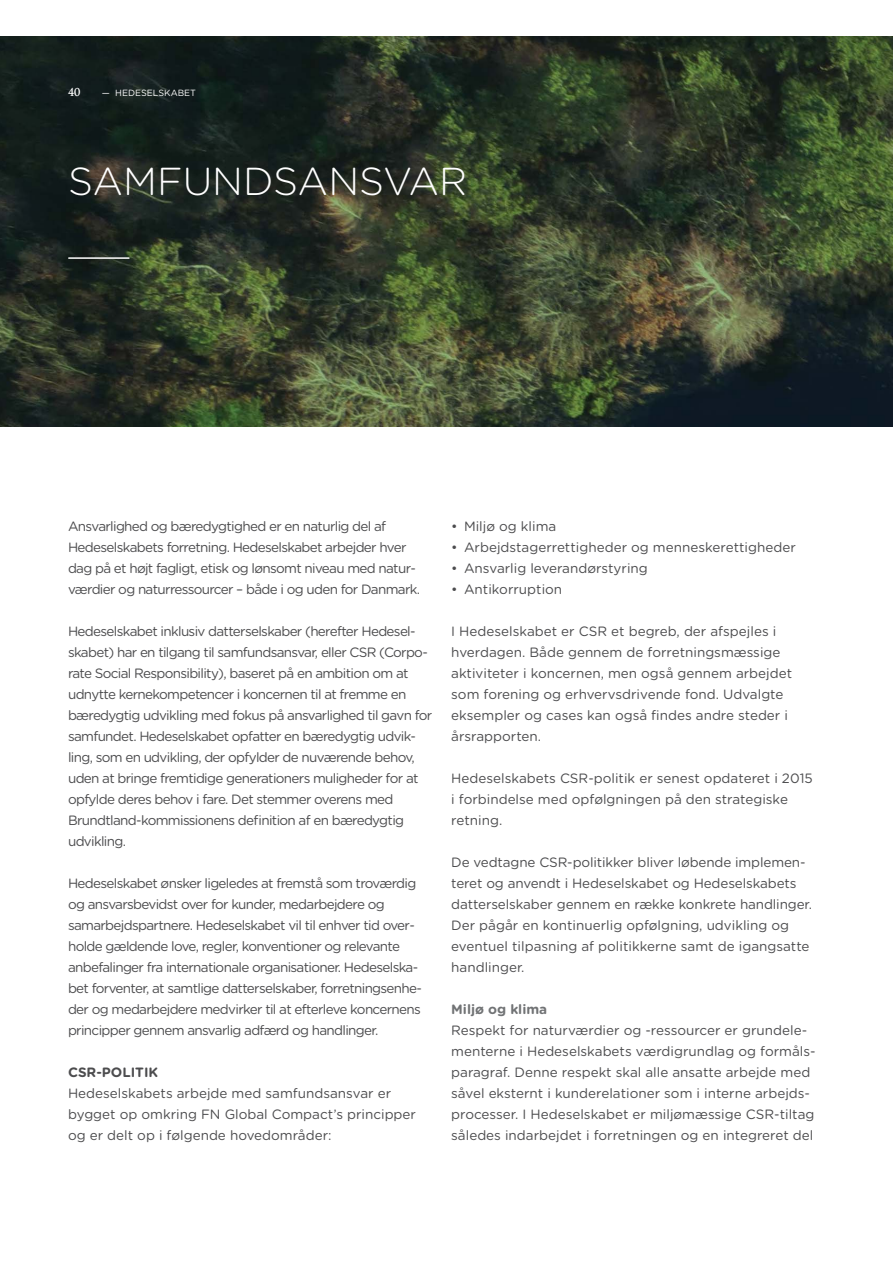
<style>
.page{position:relative;width:893px;height:1263px;background:#fff}
.page>*{position:absolute;margin:0;border:0;box-sizing:border-box;transform-origin:0 0}
.t1{font:300 39px "Gotham Rounded";color:#fff}
.t2{font:13.5px/21px "Gotham Rounded";letter-spacing:-.05em;color:#4c4c4e}
.t3{font:13.5px/21px "Gotham Rounded";color:#4c4c4e}
.t4{font:13.5px/21px "Gotham Rounded";letter-spacing:-.01em;color:#4c4c4e}
.t5{font:700 13.5px "Gotham Rounded";color:#717375}
.t6{font:700 13.5px "Gotham Rounded";color:#4c4c4e}
.t7{font:500 12px "Foundry Old Style";color:#fff}
.t8{font:9px "Gotham Rounded";color:#fff}
</style>
<div class="page">
<img style="left:0;top:36px;width:892px;height:390px">
<hr style="left:69px;top:257px;width:60px;height:2px;background:#fff">
<p class="t7" style="left:68px;top:85px;width:14px">40</p>
<p class="t8" style="left:102px;top:89px;width:96px">— HEDESELSKABET</p>
<h1 class="t1" style="left:68px;top:168px;width:401px">SAMFUNDSANSVAR</h1>
<p class="t2" style="left:68px;top:517px;width:353px">Ansvarlighed og bæredygtighed er en naturlig del af Hedeselskabets forretning. Hedeselskabet arbejder hver dag på et højt fagligt, etisk og lønsomt niveau med natur&shy;værdier og naturressourcer – både i og uden for Danmark.</p>
<p class="t2" style="left:68px;top:622px;width:366px">Hedeselskabet inklusiv datterselskaber (herefter Hedesel&shy;skabet) har en tilgang til samfundsansvar, eller CSR (Corpo&shy;rate Social Responsibility), baseret på en ambition om at udnytte kernekompetencer i koncernen til at fremme en bæredygtig udvikling med fokus på ansvarlighed til gavn for samfundet. Hedeselskabet opfatter en bæredygtig udvik&shy;ling, som en udvikling, der opfylder de nuværende behov, uden at bringe fremtidige generationers muligheder for at opfylde deres behov i fare. Det stemmer overens med Brundtland-kommissionens definition af en bæredygtig udvikling.</p>
<p class="t2" style="left:68px;top:874px;width:355px">Hedeselskabet ønsker ligeledes at fremstå som troværdig og ansvarsbevidst over for kunder, medarbejdere og samarbejdspartnere. Hedeselskabet vil til enhver tid over&shy;holde gældende love, regler, konventioner og relevante anbefalinger fra internationale organisationer. Hedeselska&shy;bet forventer, at samtlige datterselskaber, forretningsenhe&shy;der og medarbejdere medvirker til at efterleve koncernens principper gennem ansvarlig adfærd og handlinger.</p>
<p class="t6" style="left:68px;top:1067px;width:92px">CSR-POLITIK</p>
<p class="t3" style="left:68px;top:1084px;width:349px">Hedeselskabets arbejde med samfundsansvar er bygget op omkring FN Global Compact’s principper og er delt op i følgende hovedområder:</p>
<p class="t3" style="left:451px;top:517px;width:107px">• Miljø og klima</p>
<p class="t3" style="left:451px;top:538px;width:346px">• Arbejdstagerrettigheder og menneskerettigheder</p>
<p class="t3" style="left:451px;top:559px;width:198px">• Ansvarlig leverandørstyring</p>
<p class="t3" style="left:451px;top:580px;width:112px">• Antikorruption</p>
<p class="t3" style="left:451px;top:622px;width:342px">I Hedeselskabet er CSR et begreb, der afspejles i hverdagen. Både gennem de forretningsmæssige aktiviteter i koncernen, men også gennem arbejdet som forening og erhvervsdrivende fond. Udvalgte eksempler og cases kan også findes andre steder i årsrapporten.</p>
<p class="t3" style="left:451px;top:769px;width:363px">Hedeselskabets CSR-politik er senest opdateret i 2015 i forbindelse med opfølgningen på den strategiske retning.</p>
<p class="t4" style="left:451px;top:853px;width:362px">De vedtagne CSR-politikker bliver løbende implemen&shy;teret og anvendt i Hedeselskabet og Hedeselskabets datterselskaber gennem en række konkrete handlinger.<br>Der pågår en kontinuerlig opfølgning, udvikling og eventuel tilpasning af politikkerne samt de igangsatte handlinger.</p>
<p class="t5" style="left:451px;top:1004px;width:97px">Miljø og klima</p>
<p class="t3" style="left:451px;top:1021px;width:366px">Respekt for naturværdier og -ressourcer er grundele&shy;menterne i Hedeselskabets værdigrundlag og formåls&shy;paragraf. Denne respekt skal alle ansatte arbejde med såvel eksternt i kunderelationer som i interne arbejds&shy;processer. I Hedeselskabet er miljømæssige CSR-tiltag således indarbejdet i forretningen og en integreret del</p>
</div>
